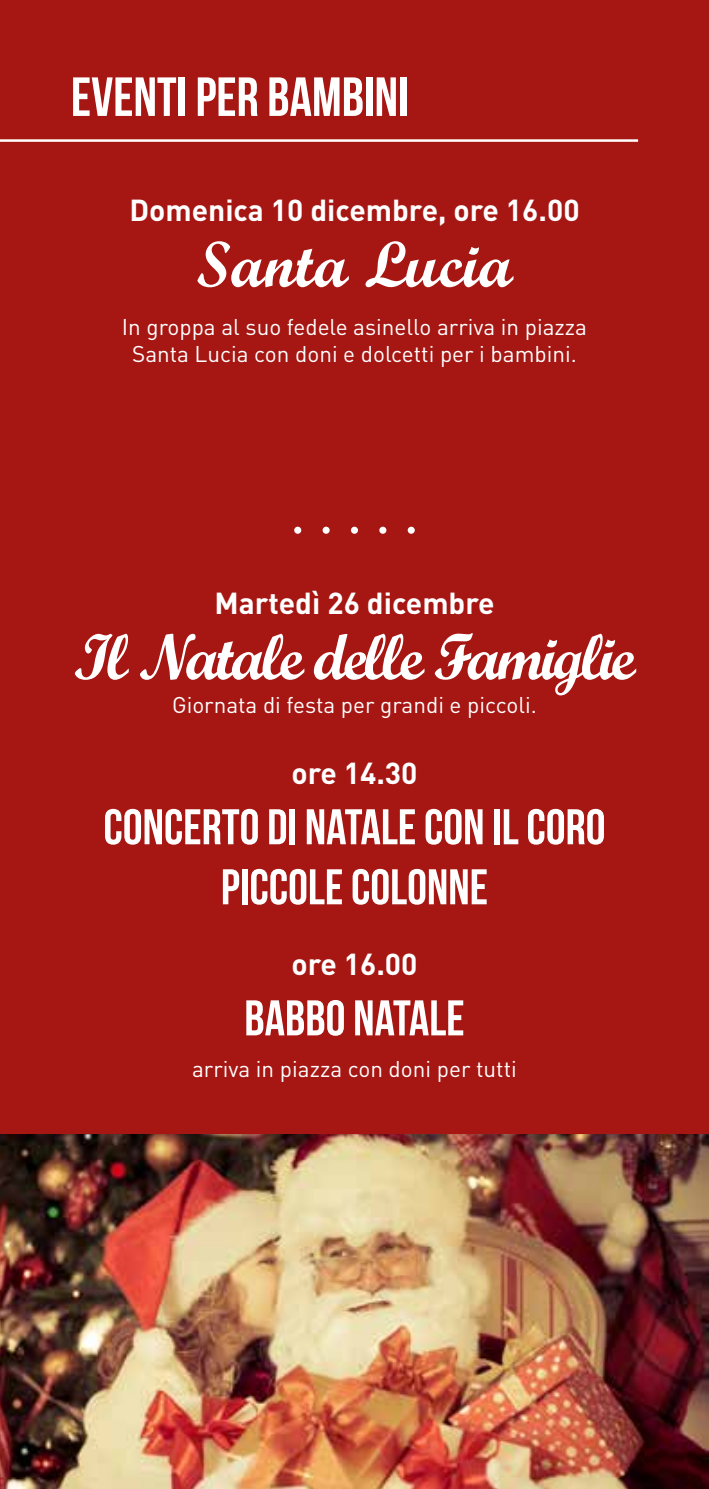
<style>
.page{position:relative;width:709px;height:1489px;background:#fff}
.page>*{position:absolute;margin:0;border:0;box-sizing:border-box;transform-origin:0 0}
.t1{font:65px "Script MT Bold";letter-spacing:-.05em;color:#fff}
.t2{font:65px "Script MT Bold";color:#fff}
.t3{font:700 55px "Bebas Neue";color:#fff}
.t4{font:700 50px/60px "Bebas Neue";color:#fff;text-align:center}
.t5{font:700 30px "DIN Pro";color:#fff}
.t6{font:22.5px/27px "DIN Pro";color:#fff;text-align:center}
</style>
<div class="page">
<div style="left:0;top:0;width:709px;height:1488px;background:#a61612"></div>
<hr style="left:0;top:139px;width:638px;height:3px;background:#fff">
<img style="left:0;top:1134px;width:709px;height:354px">
<div style="left:294px;top:526px;width:7px;height:7px;background:#fff;border-radius:50%"></div>
<svg style="left:322px;top:526px;width:8px;height:7px"></svg>
<div style="left:351px;top:526px;width:7px;height:7px;background:#fff;border-radius:50%"></div>
<div style="left:379px;top:526px;width:7px;height:7px;background:#fff;border-radius:50%"></div>
<div style="left:408px;top:526px;width:7px;height:7px;background:#fff;border-radius:50%"></div>
<h2 class="t3" style="left:71px;top:67px;width:339px">EVENTI PER BAMBINI</h2>
<h3 class="t5" style="left:129px;top:190px;width:452px">Domenica 10 dicembre, ore 16.00</h3>
<h1 class="t2" style="left:196px;top:224px;width:318px">Santa Lucia</h1>
<p class="t6" style="left:122px;top:312px;width:466px">In groppa al suo fedele asinello arriva in piazza<br>Santa Lucia con doni e dolcetti per i bambini.</p>
<h3 class="t5" style="left:214px;top:583px;width:282px">Martedì 26 dicembre</h3>
<h1 class="t1" style="left:73px;top:617px;width:563px">Il Natale delle Famiglie</h1>
<p class="t6" style="left:172px;top:690px;width:366px">Giornata di festa per grandi e piccoli.</p>
<h3 class="t5" style="left:291px;top:753px;width:128px">ore 14.30</h3>
<h3 class="t4" style="left:103px;top:796px;width:503px">CONCERTO DI NATALE CON IL CORO<br>PICCOLE COLONNE</h3>
<h3 class="t5" style="left:291px;top:944px;width:128px">ore 16.00</h3>
<h3 class="t4" style="left:244px;top:987px;width:222px">BABBO NATALE</h3>
<p class="t6" style="left:192px;top:1053px;width:326px">arriva in piazza con doni per tutti</p>
</div>
